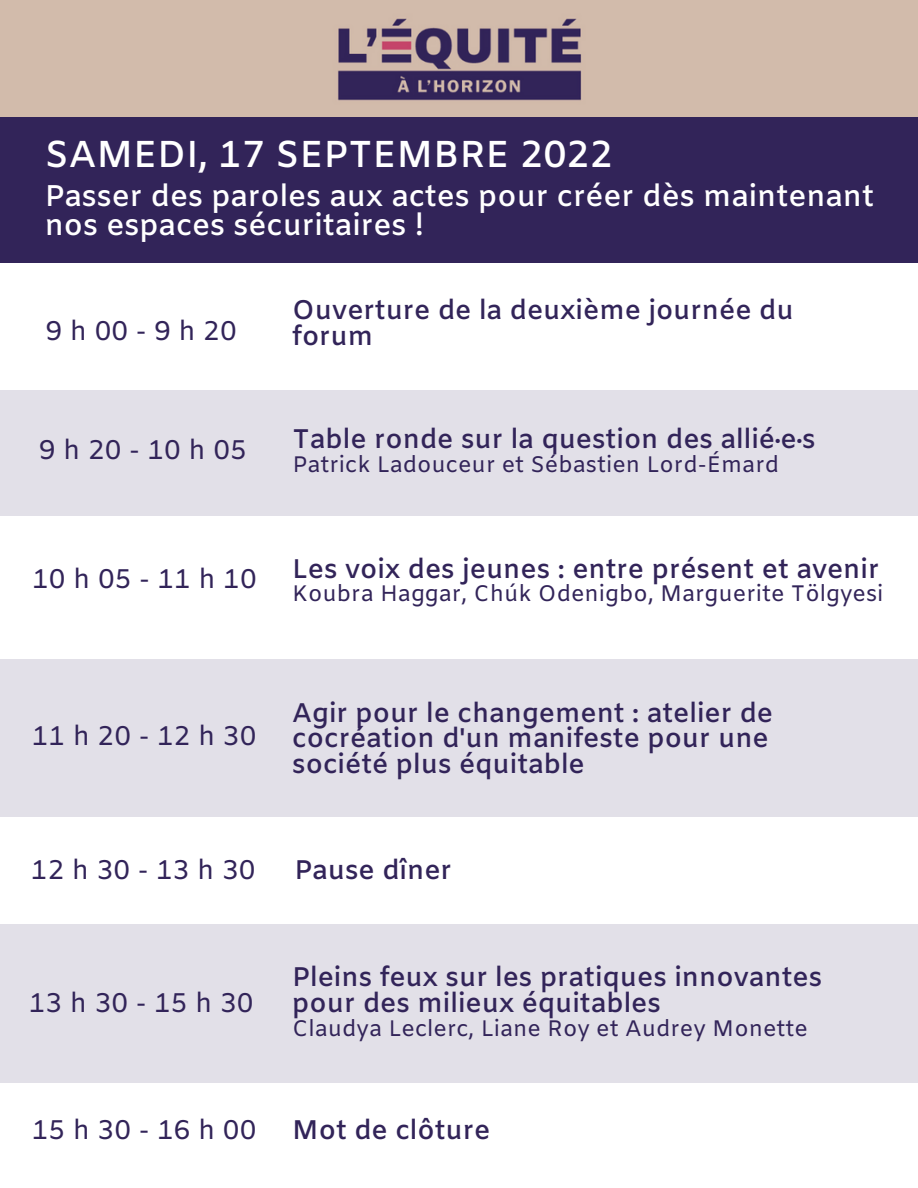
<style>
.page{position:relative;width:918px;height:1188px;background:#fff}
.page>*{position:absolute;margin:0;border:0;box-sizing:border-box;transform-origin:0 0}
.t1{font:600 37.5px "Amiko";color:#fff}
.t2{font:600 30px/29.2px "Amiko";color:#fff}
.t3{font:600 27px/25.8px "Amiko";color:#322459}
.t4{font:27px "Amiko";letter-spacing:.14em;color:#322459}
.t5{font:27px "Amiko";letter-spacing:.28em;color:#322459}
.t6{font:22.5px "Amiko";color:#322459}
</style>
<div class="page">
<div style="left:0;top:0;width:918px;height:117px;background:#d2bbab"></div>
<img style="left:338px;top:18px;width:243px;height:83px">
<div style="left:0;top:118px;width:918px;height:145px;background:#322459"></div>
<div style="left:0;top:390px;width:918px;height:126px;background:#e2e0e8"></div>
<div style="left:0;top:659px;width:918px;height:158px;background:#e2e0e8"></div>
<div style="left:0;top:924px;width:918px;height:158px;background:#e2e0e8"></div>
<h1 class="t1" style="left:45px;top:132px;width:570px">SAMEDI, 17 SEPTEMBRE 2022</h1>
<p class="t2" style="left:45px;top:184px;width:831px">Passer des paroles aux actes pour créer dès maintenant nos espaces sécuritaires !</p>
<p class="t3" style="left:292px;top:299px;width:503px">Ouverture de la deuxième journée du</p>
<p class="t5" style="left:46px;top:315px;width:193px">9h00-9h20</p>
<p class="t3" style="left:292px;top:325px;width:82px">forum</p>
<p class="t5" style="left:39px;top:434px;width:209px">9h20-10h05</p>
<p class="t3" style="left:293px;top:428px;width:524px">Table ronde sur la question des allié·e·s</p>
<p class="t6" style="left:293px;top:451px;width:488px">Patrick Ladouceur et Sébastien Lord-Émard</p>
<p class="t4" style="left:32px;top:563px;width:226px">10h05-11h10</p>
<p class="t3" style="left:292px;top:558px;width:589px">Les voix des jeunes : entre présent et avenir</p>
<p class="t6" style="left:292px;top:580px;width:593px">Koubra Haggar, Chúk Odenigbo, Marguerite Tölgyesi</p>
<p class="t4" style="left:32px;top:720px;width:226px">11h20-12h30</p>
<p class="t3" style="left:292px;top:702px;width:482px">Agir pour le changement : atelier de cocréation d'un manifeste pour une société plus équitable</p>
<p class="t4" style="left:31px;top:854px;width:226px">12h30-13h30</p>
<p class="t3" style="left:294px;top:859px;width:159px">Pause dîner</p>
<p class="t4" style="left:29px;top:987px;width:226px">13h30-15h30</p>
<p class="t3" style="left:292px;top:966px;width:531px">Pleins feux sur les pratiques innovantes pour des milieux équitables</p>
<p class="t6" style="left:292px;top:1015px;width:517px">Claudya Leclerc, Liane Roy et Audrey Monette</p>
<p class="t4" style="left:32px;top:1114px;width:226px">15h30-16h00</p>
<p class="t3" style="left:292px;top:1119px;width:200px">Mot de clôture</p>
</div>
